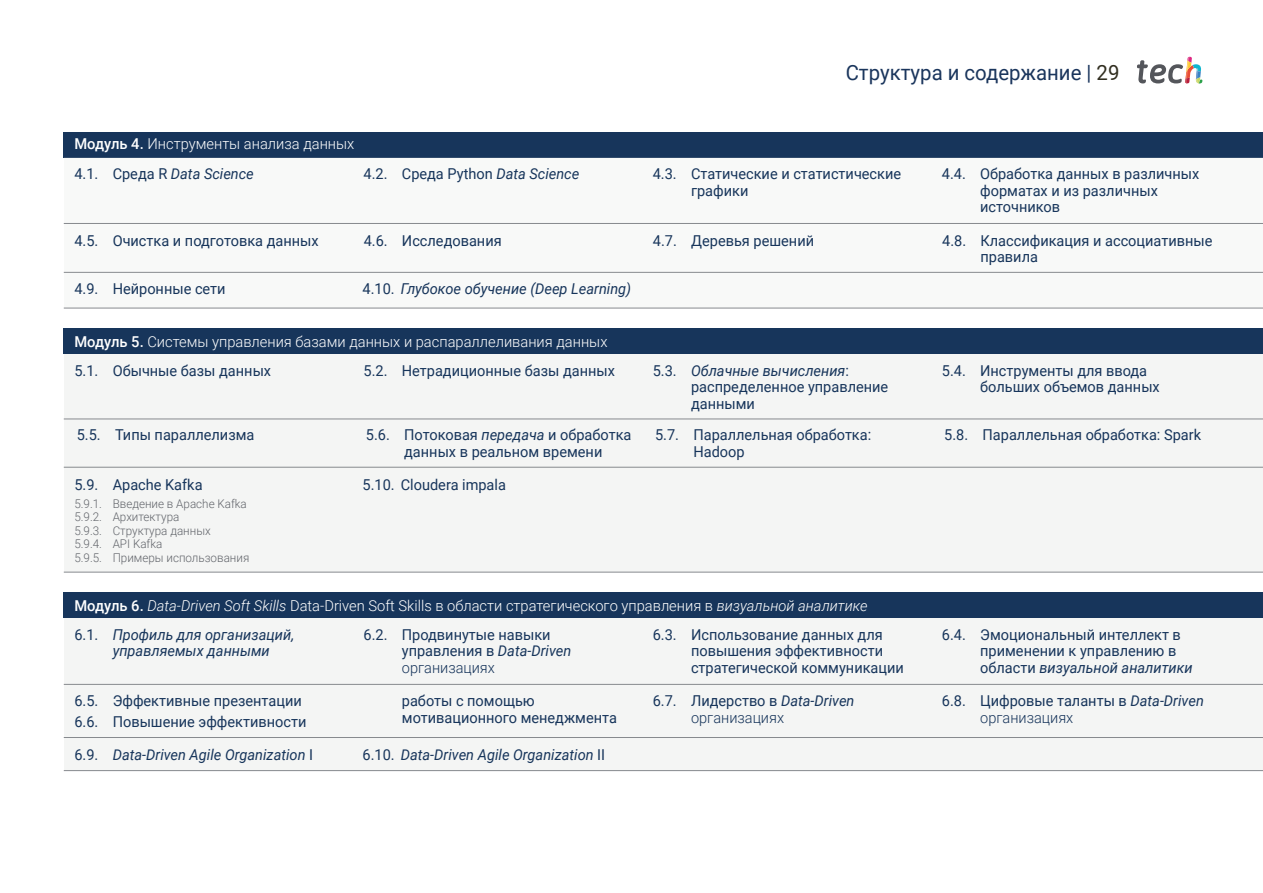
<style>
.page{position:relative;width:1263px;height:893px;background:#fff}
.page>*{position:absolute;margin:0;border:0;box-sizing:border-box;transform-origin:0 0}
.t1{font:21px "Roboto";color:#1a355c}
.t2{font:15px/16.5px "Roboto";color:#17355b}
.t3{font:300 15px/29.7px "Roboto";color:#fff}
.t4{font:italic 15px/16.5px "Roboto";color:#17355b}
.t5{font:300 12px/13.5px "Roboto";color:#61646a}
.s1{color:#312e20}
.s2{font-weight:500}
.s3{font-weight:400;color:#17355b}
.s4{font-weight:400;font-style:italic;color:#17355b}
.s5{font-style:italic}
.s6{font-style:normal}
.s7{font-weight:300}
</style>
<div class="page">
<div style="left:64px;top:132px;width:1199px;height:25px;background:#17355b"></div>
<div style="left:64px;top:157px;width:1199px;height:151px;background:#f8f9f8"></div>
<hr style="left:64px;top:223px;width:1199px;height:1px;background:#878a8e">
<hr style="left:64px;top:272px;width:1199px;height:1px;background:#878a8e">
<hr style="left:64px;top:308px;width:1199px;height:1px;background:#878a8e">
<svg style="left:1137px;top:57px;width:65px;height:27px"></svg>
<div style="left:64px;top:354px;width:1199px;height:218px;background:#f4f5f4"></div>
<div style="left:64px;top:328px;width:1199px;height:26px;background:#17355b"></div>
<hr style="left:64px;top:572px;width:1199px;height:1px;background:#878a8e">
<hr style="left:64px;top:419px;width:1199px;height:1px;background:#878a8e">
<hr style="left:64px;top:467px;width:1199px;height:1px;background:#878a8e">
<div style="left:64px;top:618px;width:1199px;height:153px;background:#f4f5f4"></div>
<div style="left:64px;top:592px;width:1199px;height:26px;background:#17355b"></div>
<hr style="left:64px;top:684px;width:1199px;height:1px;background:#878a8e">
<hr style="left:64px;top:737px;width:1199px;height:1px;background:#878a8e">
<hr style="left:64px;top:770px;width:1199px;height:1px;background:#878a8e">
<h1 class="t1" style="left:846px;top:57px;width:275px">Структура и содержание | <span class="s1">29</span></h1>
<p class="t3" style="left:74px;top:129px;width:281px"><span class="s2">Модуль 4.</span> Инструменты анализа данных<br><span class="s3">4.1. Среда R</span> <span class="s4">Data Science</span></p>
<p class="t2" style="left:364px;top:165px;width:217px">4.2. Среда Python <span class="s5">Data Science</span></p>
<p class="t2" style="left:691px;top:165px;width:212px;text-indent:-38px">4.3. Статические и статистические графики</p>
<p class="t2" style="left:980px;top:165px;width:221px;text-indent:-38px">4.4. Обработка данных в различных форматах и из различных источников</p>
<p class="t2" style="left:74px;top:232px;width:246px">4.5. Очистка и подготовка данных</p>
<p class="t2" style="left:364px;top:232px;width:140px">4.6. Исследования</p>
<p class="t2" style="left:653px;top:232px;width:163px">4.7. Деревья решений</p>
<p class="t2" style="left:980px;top:232px;width:233px;text-indent:-38px">4.8. Классификация и ассоциативные правила</p>
<p class="t2" style="left:74px;top:280px;width:153px">4.9. Нейронные сети</p>
<p class="t4" style="left:362px;top:280px;width:270px"><span class="s6">4.10.</span> Глубокое обучение (Deep Learning)</p>
<p class="t3" style="left:74px;top:326px;width:535px"><span class="s2">Модуль 5.</span> Системы управления базами данных и распараллеливания данных</p>
<p class="t2" style="left:74px;top:362px;width:198px">5.1. Обычные базы данных</p>
<p class="t2" style="left:364px;top:362px;width:253px">5.2. Нетрадиционные базы данных</p>
<p class="t2" style="left:691px;top:362px;width:199px;text-indent:-38px">5.3. <span class="s5">Облачные вычисления</span>: распределенное управление данными</p>
<p class="t2" style="left:980px;top:362px;width:181px;text-indent:-38px">5.4. Инструменты для ввода больших объемов данных</p>
<p class="t2" style="left:77px;top:426px;width:179px">5.5. Типы параллелизма</p>
<p class="t2" style="left:404px;top:426px;width:229px;text-indent:-38px">5.6. Потоковая <span class="s5">передача</span> и обработка данных в реальном времени</p>
<p class="t2" style="left:693px;top:426px;width:179px;text-indent:-38px">5.7. Параллельная обработка:<br>Hadoop</p>
<p class="t2" style="left:944px;top:426px;width:258px">5.8. Параллельная обработка: Spark</p>
<p class="t2" style="left:74px;top:476px;width:130px">5.9. Apache Kafka</p>
<p class="t5" style="left:74px;top:496px;width:176px">5.9.1. Введение в Apache Kafka<br>5.9.2. Архитектура<br>5.9.3. Структура данных<br>5.9.4. API Kafka<br>5.9.5. Примеры использования</p>
<p class="t2" style="left:362px;top:476px;width:145px">5.10. Cloudera impala</p>
<p class="t3" style="left:74px;top:590px;width:795px"><span class="s2">Модуль 6.</span> <span class="s5">Data-Driven Soft Skills</span> Data-Driven Soft Skills в области стратегического управления в <span class="s5">визуальной аналитике</span></p>
<p class="t4" style="left:113px;top:626px;width:183px;text-indent:-38px"><span class="s6">6.1.</span> Профиль для организаций, управляемых данными</p>
<p class="t2" style="left:402px;top:626px;width:171px;text-indent:-38px">6.2. Продвинутые навыки управления в <span class="s5">Data-Driven </span><span class="s7">организациях</span></p>
<p class="t2" style="left:691px;top:626px;width:214px;text-indent:-38px">6.3. Использование данных для повышения эффективности стратегической коммуникации</p>
<p class="t2" style="left:980px;top:626px;width:214px;text-indent:-38px">6.4. Эмоциональный интеллект в применении к управлению в области <span class="s5">визуальной аналитики</span></p>
<p class="t2" style="left:74px;top:690px;width:233px;line-height:20.7px">6.5. Эффективные презентации<br>6.6. Повышение эффективности</p>
<p class="t2" style="left:402px;top:692px;width:217px">работы с помощью мотивационного менеджмента</p>
<p class="t2" style="left:691px;top:692px;width:165px;text-indent:-38px">6.7. Лидерство в <span class="s5">Data-Driven </span><span class="s7">организациях</span></p>
<p class="t2" style="left:980px;top:692px;width:225px;text-indent:-38px">6.8. Цифровые таланты в <span class="s5">Data-Driven </span><span class="s7">организациях</span></p>
<p class="t4" style="left:74px;top:745px;width:240px"><span class="s6">6.9.</span> Data-Driven Agile Organization <span class="s6">I</span></p>
<p class="t4" style="left:362px;top:745px;width:244px"><span class="s6">6.10.</span> Data-Driven Agile Organization <span class="s6">II</span></p>
</div>
